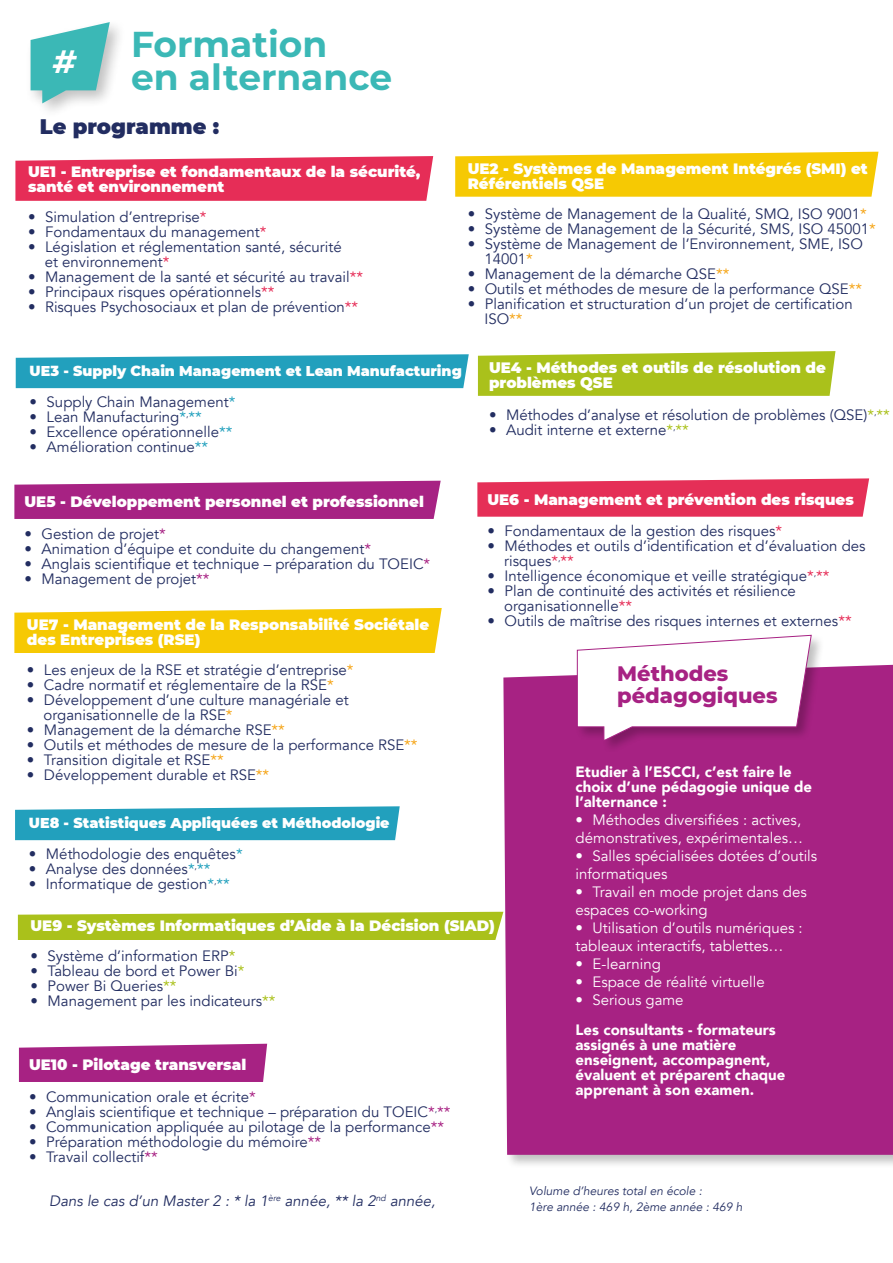
<style>
.page{position:relative;width:893px;height:1263px;background:#fff}
.page>*{position:absolute;margin:0;border:0;box-sizing:border-box;transform-origin:0 0}
.t1{font:700 36px/33px "Montserrat";color:#3bb8b6}
.t2{font:italic 700 32.25px "Montserrat";color:#fff}
.t3{font:800 21px/22.5px "Montserrat";color:#a72283}
.t4{font:900 21px "Montserrat";color:#222d61}
.t5{font:15px/15px "Avenir";color:#222d61}
.t6{font:900 15px/15px "Montserrat";color:#fff}
.t7{font:15px/18px "Avenir";color:#fff}
.t8{font:900 15px/15px "Avenir";color:#fff}
.t9{font:italic 15px "Avenir";color:#222d61}
.t10{font:900 14.25px "Montserrat";color:#fff}
.t11{font:italic 12px/16.5px "Avenir";color:#222d61}
.s1{color:#e62d57}
.s2{color:#f5a518}
.s3{color:#22a0bd}
.s4{color:#aac11b}
.s5{color:#a72283}
</style>
<div class="page">
<svg style="left:478px;top:351px;width:357px;height:45px;background:#afc429"></svg>
<div style="left:14px;top:481px;width:427px;height:38px;background:#a72283"></div>
<svg style="left:477px;top:478px;width:392px;height:39px;background:#e73f64"></svg>
<svg style="left:15px;top:156px;width:418px;height:45px;background:#e73a61"></svg>
<svg style="left:455px;top:152px;width:423px;height:45px;background:#f6cc11"></svg>
<svg style="left:16px;top:354px;width:453px;height:34px;background:#30a6c1"></svg>
<div style="left:25px;top:17px;width:101px;height:102px;background:#000;opacity:.25"></div>
<svg style="left:31px;top:22px;width:79px;height:81px;background:#72c7c6"></svg>
<div style="left:501px;top:658px;width:392px;height:511px;background:#000;opacity:.25"></div>
<div style="left:503px;top:665px;width:390px;height:490px;background:#a72283"></div>
<div style="left:575px;top:633px;width:250px;height:121px;background:#000;opacity:.25"></div>
<svg style="left:577px;top:635px;width:234px;height:106px"></svg>
<svg style="left:14px;top:608px;width:428px;height:45px;background:#f6cc12"></svg>
<svg style="left:15px;top:806px;width:385px;height:34px;background:#30a6c1"></svg>
<div style="left:18px;top:912px;width:485px;height:28px;background:#aac11b"></div>
<div style="left:19px;top:1044px;width:248px;height:38px;background:#a72283"></div>
<h2 class="t2" style="left:53px;top:38px;width:25px">#</h2>
<h1 class="t1" style="left:131px;top:27px;width:263px">Formation<br>en alternance</h1>
<h3 class="t4" style="left:40px;top:111px;width:181px">Le programme :</h3>
<p class="t6" style="left:28px;top:164px;width:394px">UE1 - Entreprise et fondamentaux de la sécurité, santé et environnement</p>
<p class="t5" style="left:28px;top:210px;width:180px">• Simulation d’entreprise<span class="s1">*</span></p>
<p class="t5" style="left:28px;top:225px;width:240px">• Fondamentaux du management<span class="s1">*</span></p>
<p class="t5" style="left:45px;top:240px;width:298px;text-indent:-17px">• Législation et réglementation santé, sécurité et environnement<span class="s1">*</span></p>
<p class="t5" style="left:28px;top:270px;width:337px">• Management de la santé et sécurité au travail<span class="s1">**</span></p>
<p class="t5" style="left:28px;top:285px;width:248px">• Principaux risques opérationnels<span class="s1">**</span></p>
<p class="t5" style="left:28px;top:300px;width:332px">• Risques Psychosociaux et plan de prévention<span class="s1">**</span></p>
<p class="t6" style="left:468px;top:160px;width:401px">UE2 - Systèmes de Management Intégrés (SMI) et<br>Référentiels QSE</p>
<p class="t5" style="left:468px;top:206px;width:400px">• Système de Management de la Qualité, SMQ, ISO 9001<span class="s2">*</span></p>
<p class="t5" style="left:468px;top:221px;width:410px">• Système de Management de la Sécurité, SMS, ISO 45001<span class="s2">*</span></p>
<p class="t5" style="left:484px;top:236px;width:380px;text-indent:-17px">• Système de Management de l’Environnement, SME, ISO<br>14001<span class="s2">*</span></p>
<p class="t5" style="left:468px;top:266px;width:263px">• Management de la démarche QSE<span class="s2">**</span></p>
<p class="t5" style="left:468px;top:281px;width:396px">• Outils et méthodes de mesure de la performance QSE<span class="s2">**</span></p>
<p class="t5" style="left:484px;top:296px;width:370px;text-indent:-17px">• Planification et structuration d’un projet de certification<br>ISO<span class="s2">**</span></p>
<p class="t10" style="left:30px;top:360px;width:434px">UE3 - Supply Chain Management et Lean Manufacturing</p>
<p class="t5" style="left:30px;top:395px;width:207px">• Supply Chain Management<span class="s3">*</span></p>
<p class="t5" style="left:30px;top:410px;width:174px">• Lean Manufacturing<span class="s3">*</span><sup>,</sup><span class="s3">**</span></p>
<p class="t5" style="left:30px;top:425px;width:204px">• Excellence opérationnelle<span class="s3">**</span></p>
<p class="t5" style="left:30px;top:440px;width:180px">• Amélioration continue<span class="s3">**</span></p>
<p class="t6" style="left:489px;top:359px;width:338px">UE4 - Méthodes et outils de résolution de problèmes QSE</p>
<p class="t5" style="left:489px;top:407px;width:402px">• Méthodes d’analyse et résolution de problèmes (QSE)<span class="s4">*</span><sup>,</sup><span class="s4">**</span></p>
<p class="t5" style="left:489px;top:422px;width:201px">• Audit interne et externe<span class="s4">*</span><sup>,</sup><span class="s4">**</span></p>
<p class="t6" style="left:487px;top:491px;width:368px">UE6 - Management et prévention des risques</p>
<p class="t5" style="left:487px;top:524px;width:296px">• Fondamentaux de la gestion des risques<span class="s1">*</span></p>
<p class="t5" style="left:504px;top:539px;width:363px;text-indent:-17px">• Méthodes et outils d’identification et d’évaluation des risques<span class="s1">*</span><sup>,</sup><span class="s1">**</span></p>
<p class="t5" style="left:487px;top:569px;width:343px">• Intelligence économique et veille stratégique<span class="s1">*</span><sup>,</sup><span class="s1">**</span></p>
<p class="t5" style="left:504px;top:584px;width:293px;text-indent:-17px">• Plan de continuité des activités et résilience organisationnelle<span class="s1">**</span></p>
<p class="t6" style="left:25px;top:493px;width:401px">UE5 - Développement personnel et professionnel</p>
<p class="t5" style="left:25px;top:526px;width:143px">• Gestion de projet<span class="s5">*</span></p>
<p class="t5" style="left:25px;top:541px;width:348px">• Animation d’équipe et conduite du changement<span class="s5">*</span></p>
<p class="t5" style="left:25px;top:556px;width:407px">• Anglais scientifique et technique – préparation du TOEIC<span class="s5">*</span></p>
<p class="t5" style="left:25px;top:571px;width:187px">• Management de projet<span class="s5">**</span></p>
<p class="t6" style="left:27px;top:616px;width:404px">UE7 - Management de la Responsabilité Sociétale</p>
<p class="t5" style="left:487px;top:614px;width:366px">• Outils de maîtrise des risques internes et externes<span class="s1">**</span></p>
<p class="t6" style="left:27px;top:631px;width:175px">des Entreprises (RSE)</p>
<p class="t5" style="left:27px;top:663px;width:328px">• Les enjeux de la RSE et stratégie d’entreprise<span class="s2">*</span></p>
<p class="t5" style="left:27px;top:678px;width:308px">• Cadre normatif et réglementaire de la RSE<span class="s2">*</span></p>
<p class="t5" style="left:44px;top:693px;width:307px;text-indent:-17px">• Développement d’une culture managériale et organisationnelle de la RSE<span class="s2">*</span></p>
<p class="t5" style="left:27px;top:723px;width:259px">• Management de la démarche RSE<span class="s2">**</span></p>
<p class="t5" style="left:27px;top:738px;width:392px">• Outils et méthodes de mesure de la performance RSE<span class="s2">**</span></p>
<p class="t5" style="left:27px;top:753px;width:198px">• Transition digitale et RSE<span class="s2">**</span></p>
<p class="t5" style="left:27px;top:768px;width:244px">• Développement durable et RSE<span class="s2">**</span></p>
<p class="t10" style="left:29px;top:812px;width:362px">UE8 - Statistiques Appliquées et Méthodologie</p>
<p class="t5" style="left:29px;top:847px;width:215px">• Méthodologie des enquêtes<span class="s3">*</span></p>
<p class="t5" style="left:29px;top:862px;width:183px">• Analyse des données<span class="s3">*</span><sup>,</sup><span class="s3">**</span></p>
<p class="t5" style="left:29px;top:877px;width:202px">• Informatique de gestion<span class="s3">*</span><sup>,</sup><span class="s3">**</span></p>
<p class="t6" style="left:31px;top:917px;width:466px">UE9 - Systèmes Informatiques d’Aide à la Décision (SIAD)</p>
<p class="t5" style="left:31px;top:948px;width:206px">• Système d’information ERP<span class="s4">*</span></p>
<p class="t5" style="left:31px;top:963px;width:215px">• Tableau de bord et Power Bi<span class="s4">*</span></p>
<p class="t5" style="left:31px;top:978px;width:147px">• Power Bi Queries<span class="s4">**</span></p>
<p class="t5" style="left:31px;top:993px;width:247px">• Management par les indicateurs<span class="s4">**</span></p>
<h3 class="t3" style="left:617px;top:661px;width:162px">Méthodes pédagogiques</h3>
<p class="t8" style="left:575px;top:764px;width:238px">Etudier à l’ESCCI, c’est faire le choix d’une pédagogie unique de l’alternance :</p>
<p class="t7" style="left:575px;top:811px;width:229px">• Méthodes diversifiées : actives, démonstratives, expérimentales…</p>
<p class="t7" style="left:575px;top:847px;width:243px">• Salles spécialisées dotées d’outils informatiques</p>
<p class="t7" style="left:575px;top:883px;width:233px">• Travail en mode projet dans des espaces co-working</p>
<p class="t7" style="left:575px;top:919px;width:229px">• Utilisation d’outils numériques : tableaux interactifs, tablettes…</p>
<p class="t7" style="left:575px;top:955px;width:87px">• E-learning</p>
<p class="t7" style="left:575px;top:973px;width:191px">• Espace de réalité virtuelle</p>
<p class="t7" style="left:575px;top:991px;width:110px">• Serious game</p>
<p class="t8" style="left:575px;top:1022px;width:211px">Les consultants - formateurs assignés à une matière enseignent, accompagnent, évaluent et préparent chaque apprenant à son examen.</p>
<p class="t6" style="left:29px;top:1056px;width:219px">UE10 - Pilotage transversal</p>
<p class="t5" style="left:29px;top:1089px;width:228px">• Communication orale et écrite<span class="s5">*</span></p>
<p class="t5" style="left:29px;top:1104px;width:423px">• Anglais scientifique et technique – préparation du TOEIC<span class="s5">*</span><sup>,</sup><span class="s5">**</span></p>
<p class="t5" style="left:29px;top:1119px;width:417px">• Communication appliquée au pilotage de la performance<span class="s5">**</span></p>
<p class="t5" style="left:29px;top:1134px;width:293px">• Préparation méthodologie du mémoire<span class="s5">**</span></p>
<p class="t5" style="left:29px;top:1149px;width:130px">• Travail collectif<span class="s5">**</span></p>
<p class="t9" style="left:49px;top:1191px;width:388px">Dans le cas d’un Master 2 : * la 1<sup>ère</sup> année, ** la 2<sup>nd</sup> année,</p>
<p class="t11" style="left:529px;top:1182px;width:215px">Volume d’heures total en école :<br>1ère année : 469 h, 2ème année : 469 h</p>
</div>
